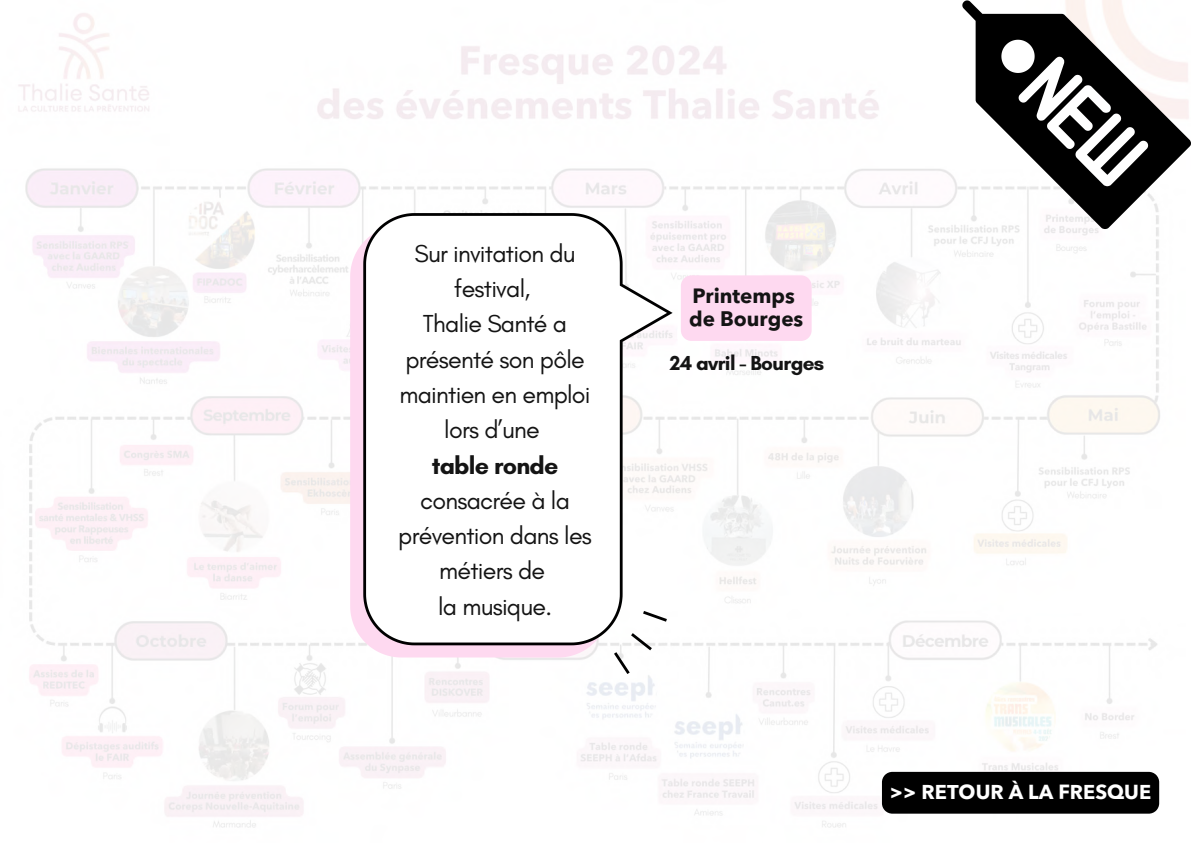
<style>
.page{position:relative;width:1191px;height:843px;background:#fff}
.page>*{position:absolute;margin:0;border:0;box-sizing:border-box;transform-origin:0 0}
.t1{font:25px/35.2px "Glacial Indifference";letter-spacing:-.03em;color:#141414;text-align:center}
.t2{font:700 20.6px "Avenir Next Arabic";color:#141414}
.t3{font:700 20.6px "Glacial Indifference";letter-spacing:-.03em;color:#141414}
.t4{font:700 20px "Avenir Next Arabic";color:#fff}
.s1{font-weight:700}
</style>
<div class="page">
<img style="left:18px;top:13px;width:1142px;height:815px">
<div style="left:680px;top:275px;width:131px;height:66px;background:#fed9f0;border-radius:11px"></div>
<svg style="left:350px;top:225px;width:259px;height:432px;background:#fcdcf0"></svg>
<svg style="left:363px;top:213px;width:309px;height:432px"></svg>
<svg style="left:614px;top:633px;width:37px;height:40px"></svg>
<svg style="left:643px;top:610px;width:24px;height:11px"></svg>
<div style="left:881px;top:771px;width:277px;height:42px;background:#000"></div>
<svg style="left:962px;top:0;width:228px;height:229px"></svg>
<h1 class="t1" style="left:398px;top:235px;width:195px">Sur invitation du festival,<br>Thalie Santé a présenté son pôle maintien en emploi lors d’une<br><span class="s1">table ronde </span>consacrée à la prévention dans les métiers de<br>la musique.</h1>
<p class="t2" style="left:692px;top:283px;width:104px">Printemps</p>
<p class="t2" style="left:689px;top:306px;width:116px">de Bourges</p>
<p class="t3" style="left:669px;top:350px;width:156px">24 avril - Bourges</p>
<p class="t4" style="left:889px;top:780px;width:263px">&gt;&gt; RETOUR À LA FRESQUE</p>
</div>
